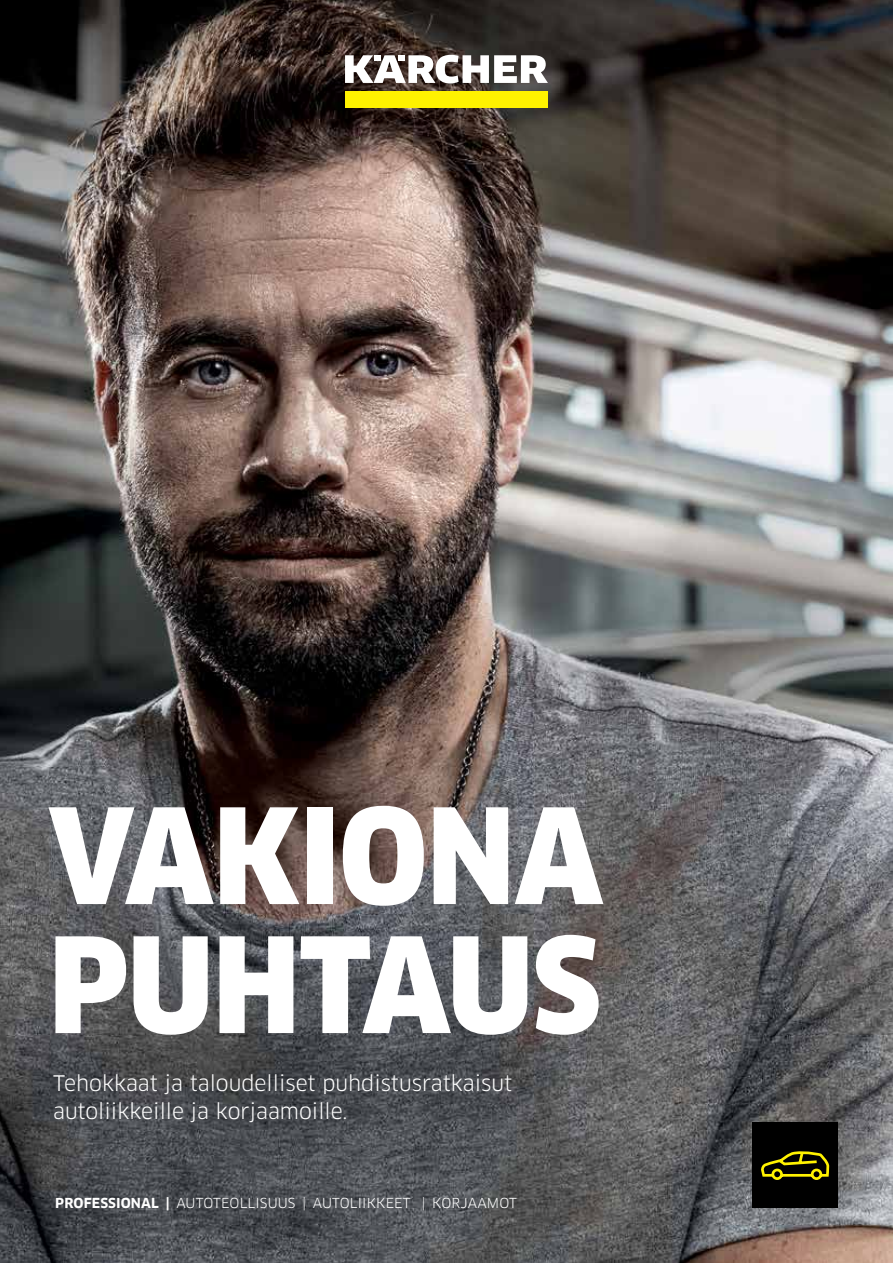
<style>
.page{position:relative;width:893px;height:1263px;background:#fff}
.page>*{position:absolute;margin:0;border:0;box-sizing:border-box;transform-origin:0 0}
.t1{font:900 129px/129px "Clan Pro Narr";letter-spacing:-.005em;color:#fff}
.t2{font:21px/27.3px "Clan Pro";color:#fff}
.t3{font:13.5px "Clan Pro";letter-spacing:.01em;color:#fff}
.s1{font-weight:700}
</style>
<div class="page">
<img style="left:0;top:0;width:893px;height:1263px">
<div style="left:753px;top:1123px;width:85px;height:85px;background:#000"></div>
<svg style="left:761px;top:1151px;width:69px;height:29px"></svg>
<div style="left:345px;top:92px;width:203px;height:16px;background:#fff200"></div>
<svg style="left:345px;top:55px;width:203px;height:28px"></svg>
<h1 class="t1" style="left:49px;top:793px;width:556px">VAKIONA<br>PUHTAUS</h1>
<p class="t2" style="left:53px;top:1070px;width:460px">Tehokkaat ja taloudelliset puhdistusratkaisut autoliikkeille ja korjaamoille.</p>
<p class="t3" style="left:55px;top:1195px;width:463px"><span class="s1">PROFESSIONAL |</span> AUTOTEOLLISUUS | AUTOLIIKKEET | KORJAAMOT</p>
</div>
